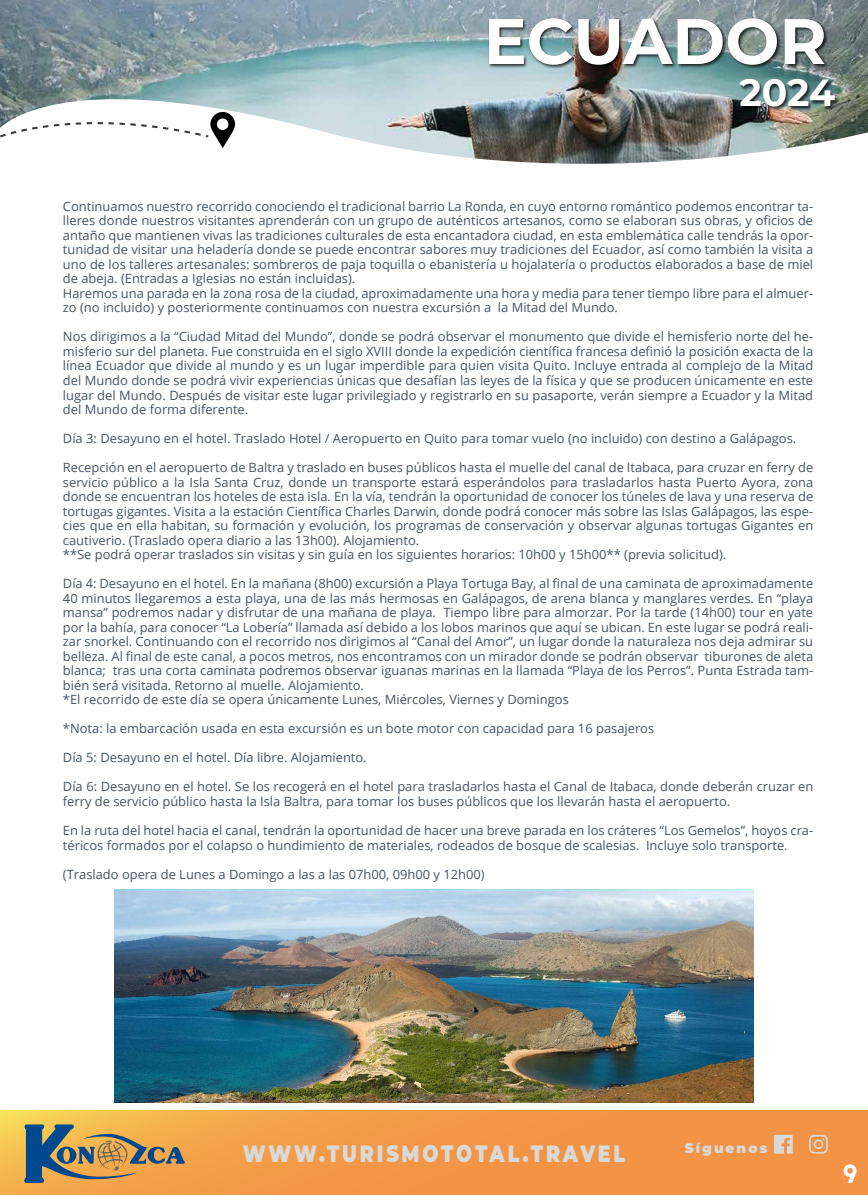
<style>
.page{position:relative;width:868px;height:1195px;background:#fff}
.page>*{position:absolute;margin:0;border:0;box-sizing:border-box;transform-origin:0 0}
.t1{font:700 64.16px "Montserrat";color:#fff}
.t2{font:700 37.76px "Montserrat";color:#fff}
.t3{font:700 25.16px "Grava";color:#fff}
.t4{font:900 23.48px "Montserrat";letter-spacing:.15em;color:#d9d9d8;scale:.81 1}
.t5{font:900 13.68px "Montserrat";letter-spacing:.15em;color:#d9d9d8}
.t6{font:12.76px/14.5px "Open Sans";color:#44546a}
</style>
<div class="page">
<img style="left:0;top:0;width:867px;height:164px">
<svg style="left:0;top:1110px;width:867px;height:85px;background:#f39a46"></svg>
<svg style="left:773px;top:1135px;width:19px;height:19px"></svg>
<svg style="left:809px;top:1135px;width:18px;height:19px"></svg>
<svg style="left:0;top:111px;width:235px;height:37px"></svg>
<img style="left:481px;top:7px;width:351px;height:80px">
<img style="left:737px;top:72px;width:103px;height:50px">
<img style="left:114px;top:889px;width:639px;height:213px">
<svg style="left:24px;top:1124px;width:161px;height:59px;background:#a68d61"></svg>
<h1 class="t1" style="left:483px;top:-5px;width:344px">ECUADOR</h1>
<h2 class="t2" style="left:739px;top:66px;width:97px">2024</h2>
<p class="t6" style="left:63px;top:199px;width:751px">Continuamos nuestro recorrido conociendo el tradicional barrio La Ronda, en cuyo entorno romántico podemos encontrar ta&shy;lleres donde nuestros visitantes aprenderán con un grupo de auténticos artesanos, como se elaboran sus obras, y oficios de antaño que mantienen vivas las tradiciones culturales de esta encantadora ciudad, en esta emblemática calle tendrás la opor&shy;tunidad de visitar una heladería donde se puede encontrar sabores muy tradiciones del Ecuador, así como también la visita a uno de los talleres artesanales: sombreros de paja toquilla o ebanistería u hojalatería o productos elaborados a base de miel de abeja. (Entradas a Iglesias no están incluidas).<br>Haremos una parada en la zona rosa de la ciudad, aproximadamente una hora y media para tener tiempo libre para el almuer&shy;zo (no incluido) y posteriormente continuamos con nuestra excursión a la Mitad del Mundo.</p>
<p class="t6" style="left:63px;top:329px;width:751px;text-align:justify">Nos dirigimos a la “Ciudad Mitad del Mundo”, donde se podrá observar el monumento que divide el hemisferio norte del he&shy;misferio sur del planeta. Fue construida en el siglo XVIII donde la expedición científica francesa definió la posición exacta de la línea Ecuador que divide al mundo y es un lugar imperdible para quien visita Quito. Incluye entrada al complejo de la Mitad del Mundo donde se podrá vivir experiencias únicas que desafían las leyes de la física y que se producen únicamente en este lugar del Mundo. Después de visitar este lugar privilegiado y registrarlo en su pasaporte, verán siempre a Ecuador y la Mitad del Mundo de forma diferente.</p>
<p class="t6" style="left:63px;top:431px;width:734px">Día 3: Desayuno en el hotel. Traslado Hotel / Aeropuerto en Quito para tomar vuelo (no incluido) con destino a Galápagos.</p>
<p class="t6" style="left:63px;top:460px;width:751px">Recepción en el aeropuerto de Baltra y traslado en buses públicos hasta el muelle del canal de Itabaca, para cruzar en ferry de servicio público a la Isla Santa Cruz, donde un transporte estará esperándolos para trasladarlos hasta Puerto Ayora, zona donde se encuentran los hoteles de esta isla. En la vía, tendrán la oportunidad de conocer los túneles de lava y una reserva de tortugas gigantes. Visita a la estación Científica Charles Darwin, donde podrá conocer más sobre las Islas Galápagos, las espe&shy;cies que en ella habitan, su formación y evolución, los programas de conservación y observar algunas tortugas Gigantes en cautiverio. (Traslado opera diario a las 13h00). Alojamiento.<br>**Se podrá operar traslados sin visitas y sin guía en los siguientes horarios: 10h00 y 15h00** (previa solicitud).</p>
<p class="t6" style="left:63px;top:576px;width:751px">Día 4: Desayuno en el hotel. En la mañana (8h00) excursión a Playa Tortuga Bay, al final de una caminata de aproximadamente 40 minutos llegaremos a esta playa, una de las más hermosas en Galápagos, de arena blanca y manglares verdes. En “playa mansa” podremos nadar y disfrutar de una mañana de playa. Tiempo libre para almorzar. Por la tarde (14h00) tour en yate por la bahía, para conocer “La Lobería” llamada así debido a los lobos marinos que aquí se ubican. En este lugar se podrá reali&shy;zar snorkel. Continuando con el recorrido nos dirigimos al “Canal del Amor”, un lugar donde la naturaleza nos deja admirar su belleza. Al final de este canal, a pocos metros, nos encontramos con un mirador donde se podrán observar tiburones de aleta blanca; tras una corta caminata podremos observar iguanas marinas en la llamada “Playa de los Perros”. Punta Estrada tam&shy;bién será visitada. Retorno al muelle. Alojamiento.<br>*El recorrido de este día se opera únicamente Lunes, Miércoles, Viernes y Domingos</p>
<p class="t6" style="left:63px;top:721px;width:592px">*Nota: la embarcación usada en esta excursión es un bote motor con capacidad para 16 pasajeros</p>
<p class="t6" style="left:63px;top:750px;width:305px">Día 5: Desayuno en el hotel. Día libre. Alojamiento.</p>
<p class="t6" style="left:63px;top:779px;width:751px">Día 6: Desayuno en el hotel. Se los recogerá en el hotel para trasladarlos hasta el Canal de Itabaca, donde deberán cruzar en ferry de servicio público hasta la Isla Baltra, para tomar los buses públicos que los llevarán hasta el aeropuerto.</p>
<p class="t6" style="left:63px;top:823px;width:751px">En la ruta del hotel hacia el canal, tendrán la oportunidad de hacer una breve parada en los cráteres “Los Gemelos”, hoyos cra&shy;téricos formados por el colapso o hundimiento de materiales, rodeados de bosque de scalesias. Incluye solo transporte.</p>
<p class="t6" style="left:63px;top:866px;width:423px">(Traslado opera de Lunes a Domingo a las a las 07h00, 09h00 y 12h00)</p>
<h3 class="t4" style="left:243px;top:1136px;width:473px">WWW.TURISMOTOTAL.TRAVEL</h3>
<p class="t5" style="left:684px;top:1138px;width:84px">Síguenos</p>
<h3 class="t3" style="left:843px;top:1159px;width:16px">9</h3>
</div>
